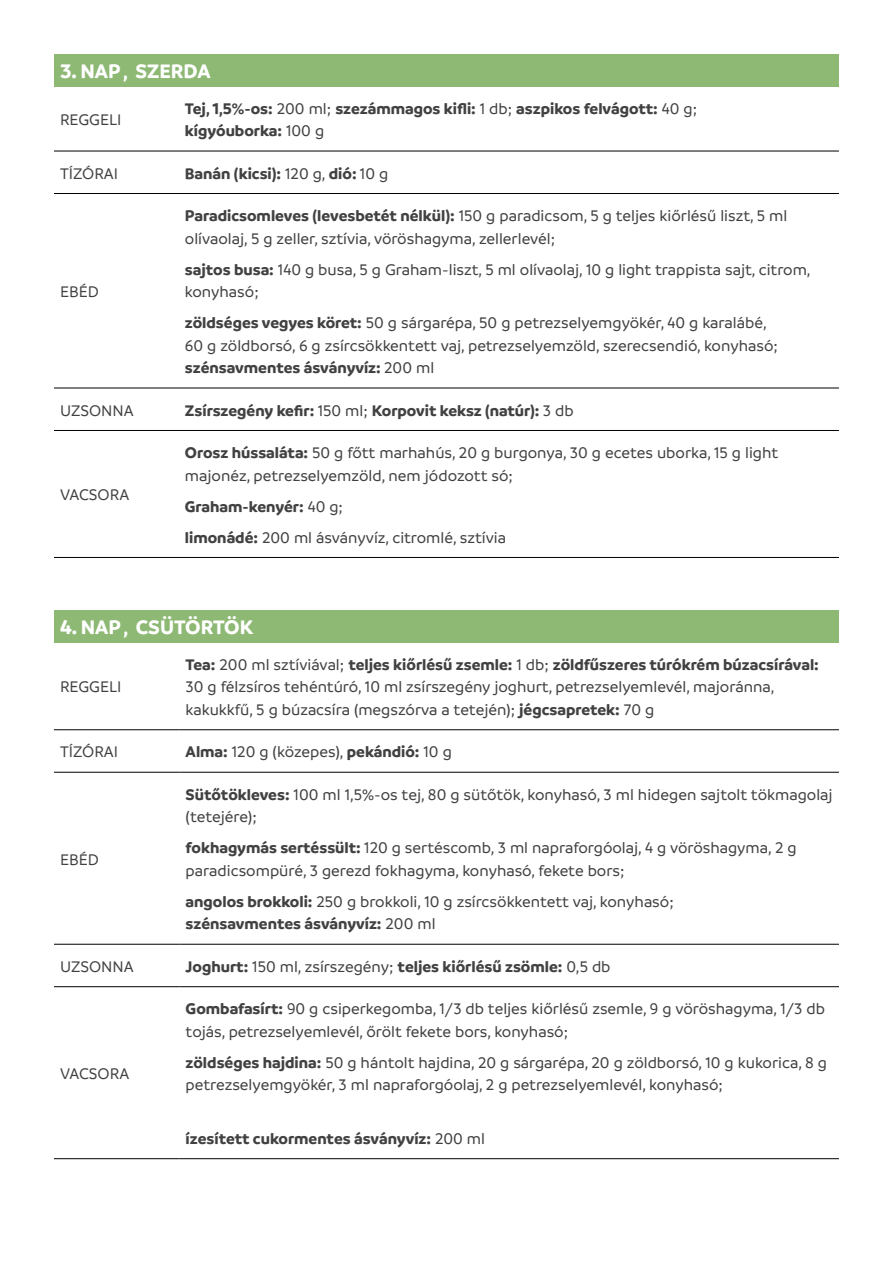
<style>
.page{position:relative;width:893px;height:1263px;background:#fff}
.page>*{position:absolute;margin:0;border:0;box-sizing:border-box;transform-origin:0 0}
.t1{font:700 21px "Branding";color:#fff}
.t2{font:500 16.5px/22.5px "Branding";color:#414141}
.t3{font:700 16.5px/22.5px "Branding";color:#414141}
.s1{font-weight:500}
.s2{font-weight:700}
</style>
<div class="page">
<div style="left:54px;top:54px;width:785px;height:32px;background:#8eb974"></div>
<hr style="left:54px;top:151px;width:125px;height:1px;background:#000">
<hr style="left:179px;top:151px;width:660px;height:1px;background:#000">
<hr style="left:54px;top:193px;width:125px;height:1px;background:#000">
<hr style="left:179px;top:193px;width:660px;height:1px;background:#000">
<hr style="left:54px;top:388px;width:125px;height:1px;background:#000">
<hr style="left:179px;top:388px;width:660px;height:1px;background:#000">
<hr style="left:54px;top:430px;width:125px;height:1px;background:#000">
<hr style="left:179px;top:430px;width:660px;height:1px;background:#000">
<hr style="left:54px;top:557px;width:125px;height:1px;background:#000">
<hr style="left:179px;top:557px;width:660px;height:1px;background:#000">
<div style="left:54px;top:610px;width:785px;height:32px;background:#8eb974"></div>
<hr style="left:54px;top:729px;width:126px;height:1px;background:#000">
<hr style="left:180px;top:729px;width:659px;height:1px;background:#000">
<hr style="left:54px;top:772px;width:126px;height:1px;background:#000">
<hr style="left:180px;top:772px;width:659px;height:1px;background:#000">
<hr style="left:54px;top:944px;width:126px;height:1px;background:#000">
<hr style="left:180px;top:944px;width:659px;height:1px;background:#000">
<hr style="left:54px;top:986px;width:126px;height:1px;background:#000">
<hr style="left:180px;top:986px;width:659px;height:1px;background:#000">
<hr style="left:54px;top:1158px;width:126px;height:1px;background:#000">
<hr style="left:180px;top:1158px;width:659px;height:1px;background:#000">
<p class="t1" style="left:60px;top:59px;width:152px">3. NAP , SZERDA</p>
<p class="t2" style="left:60px;top:108px;width:63px">REGGELI</p>
<p class="t3" style="left:185px;top:97px;width:514px">Tej, 1,5%-os: <span class="s1">200 ml;</span> szezámmagos kifli: <span class="s1">1 db;</span> aszpikos felvágott: <span class="s1">40 g; </span>kígyóuborka: <span class="s1">100 g</span></p>
<p class="t2" style="left:60px;top:162px;width:60px">TÍZÓRAI</p>
<p class="t3" style="left:185px;top:162px;width:205px">Banán (kicsi): <span class="s1">120 g,</span> dió: <span class="s1">10 g</span></p>
<p class="t2" style="left:60px;top:281px;width:40px">EBÉD</p>
<p class="t2" style="left:185px;top:205px;width:604px"><span class="s2">Paradicsomleves (levesbetét nélkül):</span> 150 g paradicsom, 5 g teljes kiőrlésű liszt, 5 ml olívaolaj, 5 g zeller, sztívia, vöröshagyma, zellerlevél;</p>
<p class="t2" style="left:185px;top:258px;width:627px"><span class="s2">sajtos busa:</span> 140 g busa, 5 g Graham-liszt, 5 ml olívaolaj, 10 g light trappista sajt, citrom, konyhasó;</p>
<p class="t2" style="left:185px;top:312px;width:594px"><span class="s2">zöldséges vegyes köret:</span> 50 g sárgarépa, 50 g petrezselyemgyökér, 40 g karalábé,<br>60 g zöldborsó, 6 g zsírcsökkentett vaj, petrezselyemzöld, szerecsendió, konyhasó; <span class="s2">szénsavmentes ásványvíz:</span> 200 ml</p>
<p class="t2" style="left:60px;top:399px;width:75px">UZSONNA</p>
<p class="t3" style="left:185px;top:399px;width:390px">Zsírszegény kefir: <span class="s1">150 ml;</span> Korpovit keksz (natúr): <span class="s1">3 db</span></p>
<p class="t2" style="left:60px;top:484px;width:71px">VACSORA</p>
<p class="t2" style="left:185px;top:442px;width:595px"><span class="s2">Orosz hússaláta:</span> 50 g főtt marhahús, 20 g burgonya, 30 g ecetes uborka, 15 g light majonéz, petrezselyemzöld, nem jódozott só;</p>
<p class="t2" style="left:185px;top:491px;width:323px;line-height:31px"><span class="s2">Graham-kenyér:</span> 40 g;<br><span class="s2">limonádé:</span> 200 ml ásványvíz, citromlé, sztívia</p>
<p class="t1" style="left:60px;top:615px;width:195px">4. NAP , CSÜTÖRTÖK</p>
<p class="t2" style="left:60px;top:676px;width:63px">REGGELI</p>
<p class="t2" style="left:186px;top:653px;width:635px"><span class="s2">Tea:</span> 200 ml sztíviával; <span class="s2">teljes kiőrlésű zsemle:</span> 1 db; <span class="s2">zöldfűszeres túrókrém búzacsírával:<br></span>30 g félzsíros tehéntúró, 10 ml zsírszegény joghurt, petrezselyemlevél, majoránna, kakukkfű, 5 g búzacsíra (megszórva a tetején); <span class="s2">jégcsapretek:</span> 70 g</p>
<p class="t2" style="left:60px;top:741px;width:60px">TÍZÓRAI</p>
<p class="t2" style="left:186px;top:741px;width:268px"><span class="s2">Alma:</span> 120 g (közepes), <span class="s2">pekándió:</span> 10 g</p>
<p class="t2" style="left:60px;top:848px;width:40px">EBÉD</p>
<p class="t2" style="left:186px;top:783px;width:648px"><span class="s2">Sütőtökleves:</span> 100 ml 1,5%-os tej, 80 g sütőtök, konyhasó, 3 ml hidegen sajtolt tökmagolaj (tetejére);</p>
<p class="t2" style="left:186px;top:837px;width:612px"><span class="s2">fokhagymás sertéssült:</span> 120 g sertéscomb, 3 ml napraforgóolaj, 4 g vöröshagyma, 2 g paradicsompüré, 3 gerezd fokhagyma, konyhasó, fekete bors;</p>
<p class="t2" style="left:186px;top:890px;width:490px"><span class="s2">angolos brokkoli:</span> 250 g brokkoli, 10 g zsírcsökkentett vaj, konyhasó; <span class="s2">szénsavmentes ásványvíz:</span> 200 ml</p>
<p class="t2" style="left:60px;top:955px;width:75px">UZSONNA</p>
<p class="t3" style="left:186px;top:955px;width:426px">Joghurt: <span class="s1">150 ml, zsírszegény;</span> teljes kiőrlésű zsömle: <span class="s1">0,5 db</span></p>
<p class="t2" style="left:60px;top:1062px;width:71px">VACSORA</p>
<p class="t2" style="left:186px;top:998px;width:641px"><span class="s2">Gombafasírt:</span> 90 g csiperkegomba, 1/3 db teljes kiőrlésű zsemle, 9 g vöröshagyma, 1/3 db tojás, petrezselyemlevél, őrölt fekete bors, konyhasó;</p>
<p class="t2" style="left:186px;top:1051px;width:643px"><span class="s2">zöldséges hajdina:</span> 50 g hántolt hajdina, 20 g sárgarépa, 20 g zöldborsó, 10 g kukorica, 8 g petrezselyemgyökér, 3 ml napraforgóolaj, 2 g petrezselyemlevél, konyhasó;</p>
<p class="t3" style="left:186px;top:1127px;width:301px">ízesített cukormentes ásványvíz: <span class="s1">200 ml</span></p>
</div>
